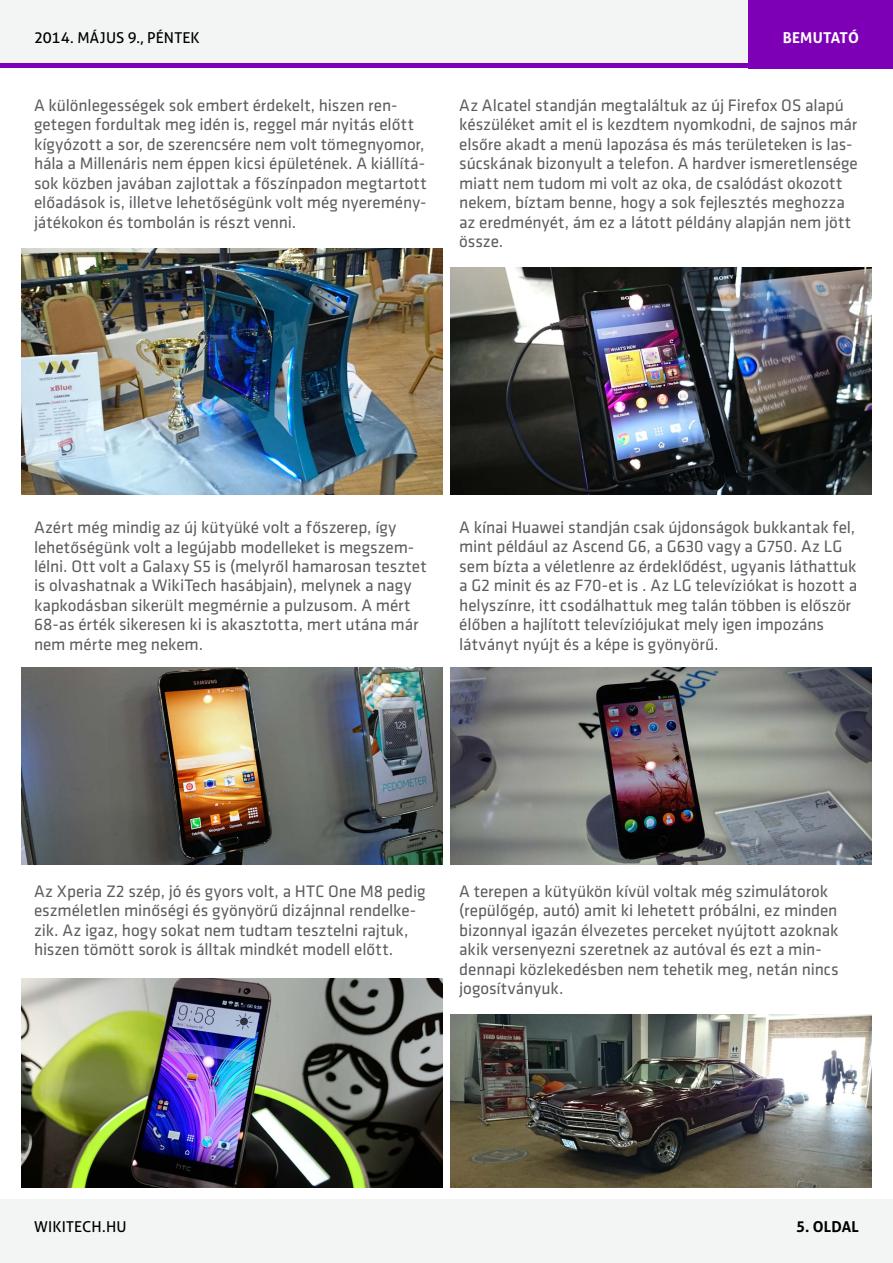
<style>
.page{position:relative;width:893px;height:1263px;background:#fff}
.page>*{position:absolute;margin:0;border:0;box-sizing:border-box;transform-origin:0 0}
.t1{font:17.25px/19.5px "Klavika";letter-spacing:-.005em;color:#5c5b60}
.t2{font:15px "Aller";letter-spacing:.01em;color:#000}
.t3{font:700 15px "Aller";letter-spacing:.01em;color:#fff}
.t4{font:700 15px "Aller";letter-spacing:.015em;color:#000}
</style>
<div class="page">
<img style="left:21px;top:668px;width:421px;height:197px">
<img style="left:21px;top:978px;width:421px;height:210px">
<img style="left:451px;top:268px;width:421px;height:227px">
<img style="left:451px;top:668px;width:421px;height:197px">
<img style="left:451px;top:1015px;width:421px;height:173px">
<img style="left:21px;top:248px;width:421px;height:247px">
<div style="left:0;top:0;width:893px;height:64px;background:#f3f4f4"></div>
<div style="left:0;top:1199px;width:893px;height:64px;background:#f3f4f4"></div>
<hr style="left:0;top:64px;width:893px;height:4px;background:#7d00b6">
<div style="left:749px;top:0;width:144px;height:68px;background:#7d00b6"></div>
<p class="t2" style="left:34px;top:29px;width:167px">2014. MÁJUS 9., PÉNTEK</p>
<p class="t1" style="left:34px;top:96px;width:394px">A különlegességek sok embert érdekelt, hiszen ren&shy;getegen fordultak meg idén is, reggel már nyitás előtt kígyózott a sor, de szerencsére nem volt tömegnyomor, hála a Millenáris nem éppen kicsi épületének. A kiállítá&shy;sok közben javában zajlottak a főszínpadon megtartott előadások is, illetve lehetőségünk volt még nyeremény&shy;játékokon és tombolán is részt venni.</p>
<p class="t3" style="left:783px;top:28px;width:78px">BEMUTATÓ</p>
<p class="t1" style="left:459px;top:95px;width:400px">Az Alcatel standján megtaláltuk az új Firefox OS alapú készüléket amit el is kezdtem nyomkodni, de sajnos már elsőre akadt a menü lapozása és más területeken is las&shy;súcskának bizonyult a telefon. A hardver ismeretlensége miatt nem tudom mi volt az oka, de csalódást okozott nekem, bíztam benne, hogy a sok fejlesztés meghozza az eredményét, ám ez a látott példány alapján nem jött össze.</p>
<p class="t1" style="left:34px;top:518px;width:394px">Azért még mindig az új kütyüké volt a főszerep, így lehetőségünk volt a legújabb modelleket is megszem&shy;lélni. Ott volt a Galaxy S5 is (melyről hamarosan tesztet is olvashatnak a WikiTech hasábjain), melynek a nagy kapkodásban sikerült megmérnie a pulzusom. A mért 68-as érték sikeresen ki is akasztotta, mert utána már nem mérte meg nekem.</p>
<p class="t1" style="left:459px;top:518px;width:399px">A kínai Huawei standján csak újdonságok bukkantak fel, mint például az Ascend G6, a G630 vagy a G750. Az LG sem bízta a véletlenre az érdeklődést, ugyanis láthattuk a G2 minit és az F70-et is . Az LG televíziókat is hozott a helyszínre, itt csodálhattuk meg talán többen is először élőben a hajlított televíziójukat mely igen impozáns látványt nyújt és a képe is gyönyörű.</p>
<p class="t1" style="left:34px;top:882px;width:393px">Az Xperia Z2 szép, jó és gyors volt, a HTC One M8 pedig eszméletlen minőségi és gyönyörű dizájnnal rendelke&shy;zik. Az igaz, hogy sokat nem tudtam tesztelni rajtuk, hiszen tömött sorok is álltak mindkét modell előtt.</p>
<p class="t1" style="left:459px;top:881px;width:381px">A terepen a kütyükön kívül voltak még szimulátorok (repülőgép, autó) amit ki lehetett próbálni, ez minden bizonnyal igazán élvezetes perceket nyújtott azoknak akik versenyezni szeretnek az autóval és ezt a min&shy;dennapi közlekedésben nem tehetik meg, netán nincs jogosítványuk.</p>
<p class="t2" style="left:34px;top:1217px;width:94px">WIKITECH.HU</p>
<p class="t4" style="left:796px;top:1217px;width:64px">5. OLDAL</p>
</div>
